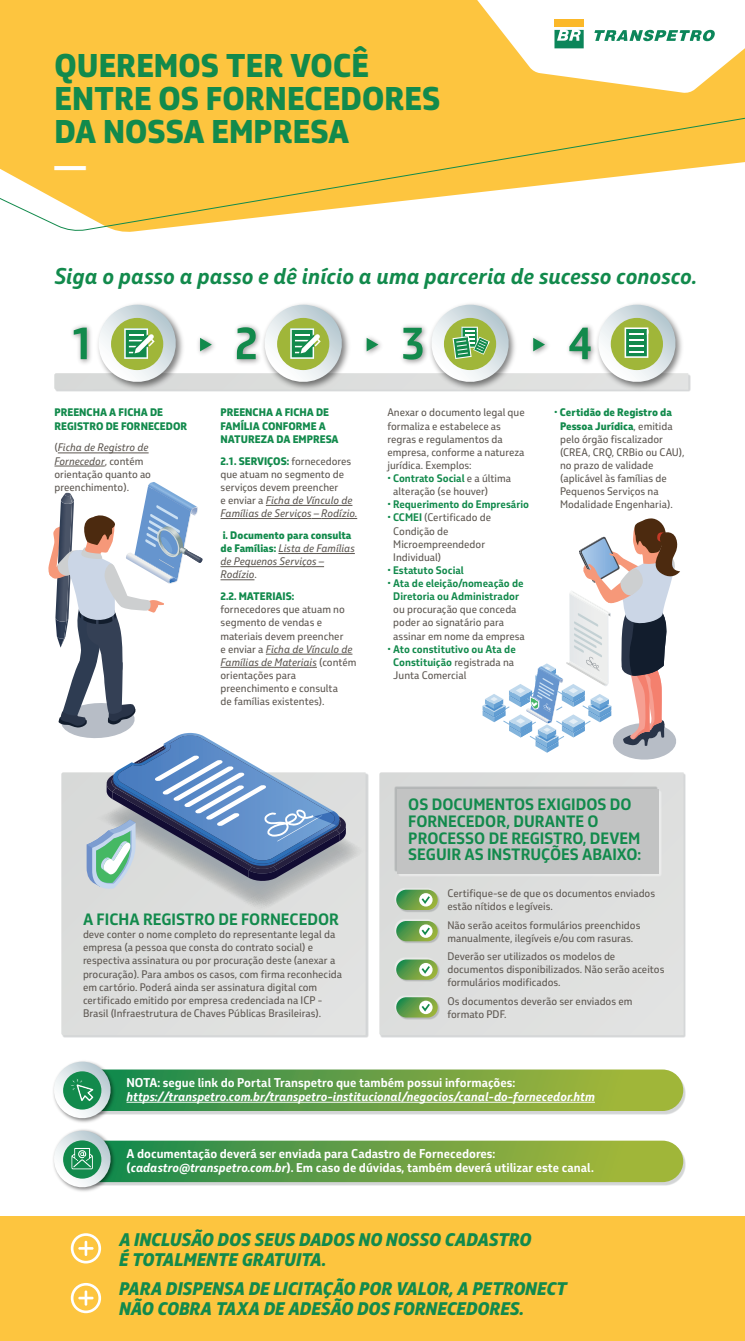
<style>
.page{position:relative;width:745px;height:1341px;background:#fff}
.page>*{position:absolute;margin:0;border:0;box-sizing:border-box;transform-origin:0 0}
.t1{font:800 31.5px/33.2px "Petrobras Sans";color:#128a4c}
.t2{font:800 31.5px "Petrobras Sans";color:#fff}
.t3{font:italic 700 21.88px "Petrobras Sans";color:#128a4c}
.t4{font:italic 800 17.5px/19.2px "Petrobras Sans";color:#128a4c}
.t5{font:700 15.75px/16.6px "Petrobras Sans";color:#128a4c}
.t6{font:700 12.25px/14px "Petrobras Sans";color:#fff}
.t7{font:italic 700 12.25px "Petrobras Sans";color:#fff}
.t8{font:10.5px/13.1px "Petrobras Sans";color:#5d5751}
.t9{font:700 10.5px/13.1px "Petrobras Sans";color:#128a4c;text-align:center}
.t10{font:800 10.5px/13.1px "Petrobras Sans";color:#128a4c}
.t11{font:italic 10.5px/13.1px "Petrobras Sans";letter-spacing:-.005em;color:#5d5751}
.s1{font-style:italic}
.s2{font-weight:800;color:#128a4c}
.s3{font-weight:800;font-style:normal;color:#128a4c}
.s4{font-style:normal}
.s5{font-weight:700;color:#128a4c}
.s6{font-weight:800}
.s7{font-weight:400;color:#5d5751}
</style>
<div class="page">
<svg style="left:0;top:0;width:744px;height:231px"></svg>
<hr style="left:266px;top:505px;width:86px;height:1px;background:#5d5751">
<hr style="left:321px;top:518px;width:36px;height:1px;background:#5d5751">
<hr style="left:278px;top:553px;width:76px;height:1px;background:#5d5751">
<hr style="left:266px;top:654px;width:86px;height:1px;background:#5d5751">
<hr style="left:58px;top:452px;width:90px;height:1px;background:#5d5751">
<hr style="left:54px;top:466px;width:51px;height:1px;background:#5d5751">
<svg style="left:482px;top:518px;width:197px;height:221px"></svg>
<img style="left:534px;top:739px;width:152px;height:296px">
<div style="left:470px;top:907px;width:213px;height:128px;background:#dfe0df"></div>
<svg style="left:399px;top:959px;width:38px;height:5px"></svg>
<img style="left:399px;top:964px;width:68px;height:71px">
<svg style="left:396px;top:997px;width:41px;height:20px"></svg>
<svg style="left:419px;top:1001px;width:13px;height:13px"></svg>
<svg style="left:419px;top:1002px;width:12px;height:11px"></svg>
<img style="left:399px;top:907px;width:71px;height:36px">
<img style="left:399px;top:907px;width:68px;height:33px">
<svg style="left:396px;top:890px;width:41px;height:20px"></svg>
<img style="left:534px;top:755px;width:152px;height:4px">
<img style="left:399px;top:759px;width:287px;height:148px">
<div style="left:396px;top:789px;width:262px;height:84px;background:#c2c3c3"></div>
<img style="left:365px;top:772px;width:30px;height:263px">
<div style="left:61px;top:893px;width:304px;height:142px;background:#dedfde"></div>
<svg style="left:97px;top:772px;width:270px;height:141px;background:#dadcdb"></svg>
<svg style="left:48px;top:482px;width:300px;height:411px"></svg>
<svg style="left:54px;top:305px;width:637px;height:85px"></svg>
<svg style="left:474px;top:0;width:270px;height:93px"></svg>
<div style="left:554px;top:19px;width:29px;height:7px;background:#fbb829"></div>
<img style="left:62px;top:1035px;width:624px;height:71px">
<svg style="left:64px;top:1069px;width:618px;height:42px;background:#6da347"></svg>
<hr style="left:126px;top:1102px;width:468px;height:1px;background:#fff">
<img style="left:62px;top:1058px;width:56px;height:48px">
<svg style="left:53px;top:1062px;width:60px;height:44px"></svg>
<img style="left:57px;top:1106px;width:629px;height:86px">
<svg style="left:64px;top:1140px;width:618px;height:42px;background:#6ba246"></svg>
<svg style="left:53px;top:1131px;width:60px;height:59px"></svg>
<div style="left:0;top:1216px;width:744px;height:125px;background:#fdc53f"></div>
<svg style="left:71px;top:1233px;width:30px;height:30px"></svg>
<svg style="left:71px;top:1283px;width:30px;height:30px"></svg>
<h1 class="t1" style="left:54px;top:48px;width:387px">QUEREMOS TER VOCÊ<br>ENTRE OS FORNECEDORES<br>DA NOSSA EMPRESA</h1>
<h1 class="t2" style="left:54px;top:143px;width:33px">—</h1>
<h2 class="t3" style="left:54px;top:262px;width:643px">Siga o passo a passo e dê início a uma parceria de sucesso conosco.</h2>
<p class="t10" style="left:54px;top:406px;width:134px">PREENCHA A FICHA DE<br>REGISTRO DE FORNECEDOR</p>
<p class="t8" style="left:54px;top:441px;width:98px">(<span class="s1">Ficha de Registro de<br>Fornecedor</span>, contém orientação quanto ao preenchimento).</p>
<p class="t10" style="left:220px;top:406px;width:119px">PREENCHA A FICHA DE<br>FAMÍLIA CONFORME A<br>NATUREZA DA EMPRESA</p>
<p class="t8" style="left:220px;top:454px;width:138px"><span class="s2">2.1. SERVIÇOS:</span> fornecedores que atuam no segmento de serviços devem preencher<br>e enviar a <span class="s1">Ficha de Vínculo de<br>Famílias de Serviços – Rodízio.</span></p>
<p class="t11" style="left:220px;top:528px;width:136px"><span class="s3">i. Documento para consulta de Famílias:</span> Lista de Famílias de Pequenos Serviços –<br>Rodízio<span class="s4">.</span></p>
<p class="t10" style="left:220px;top:589px;width:75px">2.2. MATERIAIS:</p>
<p class="t8" style="left:220px;top:603px;width:137px">fornecedores que atuam no segmento de vendas e materiais devem preencher<br>e enviar a <span class="s1">Ficha de Vínculo de<br>Famílias de Materiais</span> (contém orientações para preenchimento e consulta<br>de famílias existentes).</p>
<p class="t8" style="left:387px;top:406px;width:139px">Anexar o documento legal que formaliza e estabelece as regras e regulamentos da empresa, conforme a natureza jurídica. Exemplos:</p>
<p class="t8" style="left:393px;top:472px;width:119px;text-indent:-6px"><span class="s2">•</span> <span class="s5">Contrato Social</span> e a última alteração (se houver)</p>
<p class="t9" style="left:387px;top:498px;width:143px"><span class="s6">•</span> Requerimento do Empresário</p>
<p class="t8" style="left:393px;top:511px;width:99px;text-indent:-6px"><span class="s2">•</span> <span class="s5">CCMEI</span> (Certificado de<br>Condição de<br>Microempreendedor<br>Individual)</p>
<p class="t9" style="left:387px;top:563px;width:78px"><span class="s6">•</span> Estatuto Social</p>
<p class="t9" style="left:387px;top:576px;width:138px"><span class="s6">•</span> Ata de eleição/nomeação de<br>Diretoria ou Administrador</p>
<p class="t8" style="left:393px;top:603px;width:133px">ou procuração que conceda poder ao signatário para assinar em nome da empresa</p>
<p class="t9" style="left:393px;top:642px;width:124px;text-align:left;text-indent:-6px"><span class="s6">•</span> Ato constitutivo ou Ata de<br>Constituição <span class="s7">registrada na<br>Junta Comercial</span></p>
<p class="t8" style="left:559px;top:406px;width:126px;text-indent:-6px"><span class="s2">• Certidão de Registro da<br>Pessoa Jurídica</span>, emitida pelo órgão fiscalizador (CREA, CRQ, CRBio ou CAU), no prazo de validade (aplicável às famílias de<br>Pequenos Serviços na<br>Modalidade Engenharia).</p>
<h3 class="t5" style="left:83px;top:911px;width:257px">A FICHA REGISTRO DE FORNECEDOR</h3>
<p class="t8" style="left:83px;top:928px;width:260px">deve conter o nome completo do representante legal da empresa (a pessoa que consta do contrato social) e respectiva assinatura ou por procuração deste (anexar a procuração). Para ambos os casos, com firma reconhecida em cartório. Poderá ainda ser assinatura digital com certificado emitido por empresa credenciada na ICP - Brasil (Infraestrutura de Chaves Públicas Brasileiras).</p>
<h3 class="t5" style="left:408px;top:796px;width:234px">OS DOCUMENTOS EXIGIDOS DO<br>FORNECEDOR, DURANTE O<br>PROCESSO DE REGISTRO, DEVEM<br>SEGUIR AS INSTRUÇÕES ABAIXO:</h3>
<p class="t8" style="left:447px;top:886px;width:209px">Certifique-se de que os documentos enviados estão nítidos e legíveis.</p>
<p class="t8" style="left:447px;top:918px;width:194px">Não serão aceitos formulários preenchidos manualmente, ilegíveis e/ou com rasuras.</p>
<p class="t8" style="left:447px;top:949px;width:218px">Deverão ser utilizados os modelos de documentos disponibilizados. Não serão aceitos formulários modificados.</p>
<p class="t8" style="left:447px;top:994px;width:186px">Os documentos deverão ser enviados em formato PDF.</p>
<p class="t6" style="left:126px;top:1075px;width:390px">NOTA: segue link do Portal Transpetro que também possui informações:</p>
<p class="t7" style="left:126px;top:1088px;width:469px">https://transpetro.com.br/transpetro-institucional/negocios/canal-do-fornecedor.htm</p>
<p class="t6" style="left:126px;top:1146px;width:468px">A documentação deverá ser enviada para Cadastro de Fornecedores: (<span class="s1">cadastro@transpetro.com.br</span>). Em caso de dúvidas, também deverá utilizar este canal.</p>
<h3 class="t4" style="left:119px;top:1230px;width:413px">A INCLUSÃO DOS SEUS DADOS NO NOSSO CADASTRO<br>É TOTALMENTE GRATUITA.</h3>
<h3 class="t4" style="left:119px;top:1279px;width:449px">PARA DISPENSA DE LICITAÇÃO POR VALOR, A PETRONECT<br>NÃO COBRA TAXA DE ADESÃO DOS FORNECEDORES.</h3>
</div>
